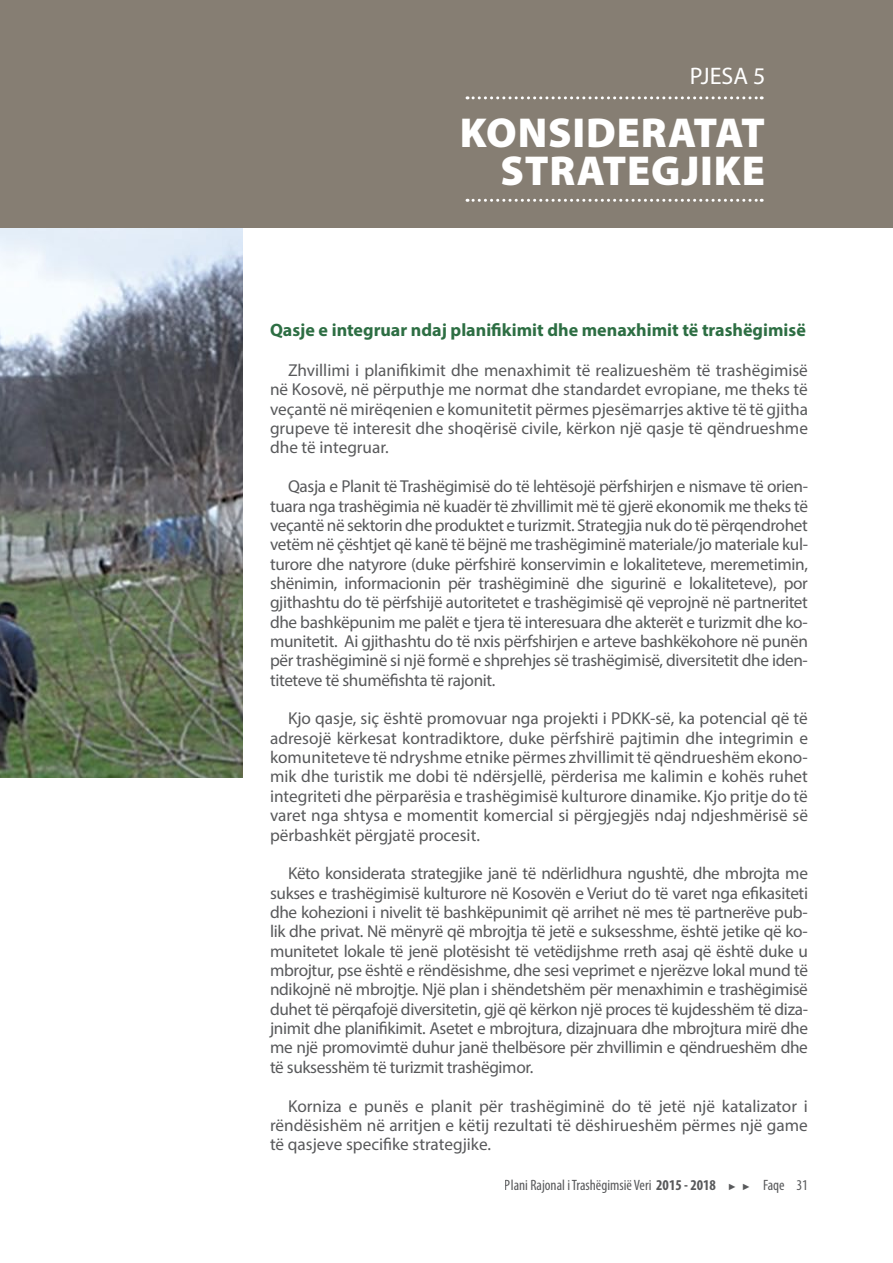
<style>
.page{position:relative;width:893px;height:1263px;background:#fff}
.page>*{position:absolute;margin:0;border:0;box-sizing:border-box;transform-origin:0 0}
.t1{font:900 42px/37.5px "Myriad Pro";letter-spacing:.02em;color:#fff;text-align:right}
.t2{font:24px "Myriad Pro";color:#fff}
.t3{font:700 18px "Myriad Pro";color:#2d6e43}
.t4{font:17.25px/19.4px "Myriad Pro";color:#58595b;text-align:justify}
.t5{font:condensed 15px "Myriad Pro";color:#58595b}
.s1{font-weight:700}
.s2{font-family:"Arial";font-stretch:normal;font-size:9px}
</style>
<div class="page">
<img style="left:0;top:227px;width:242px;height:551px">
<div style="left:0;top:0;width:893px;height:227px;background:#867e73"></div>
<svg style="left:467px;top:96px;width:295px;height:3px"></svg>
<svg style="left:467px;top:199px;width:295px;height:3px"></svg>
<h2 class="t2" style="left:690px;top:61px;width:77px">PJESA 5</h2>
<h1 class="t1" style="left:460px;top:115px;width:307px">KONSIDERATAT<br>STRATEGJIKE</h1>
<p class="t3" style="left:270px;top:318px;width:537px">Qasje e integruar ndaj planifikimit dhe menaxhimit të trashëgimisë</p>
<p class="t4" style="left:270px;top:360px;width:539px;text-indent:18px">Zhvillimi i planifikimit dhe menaxhimit të realizueshëm të trashëgimisë në Kosovë, në përputhje me normat dhe standardet evropiane, me theks të veçantë në mirëqenien e komunitetit përmes pjesëmarrjes aktive të të gjitha grupeve të interesit dhe shoqërisë civile, kërkon një qasje të qëndrueshme dhe të integruar.</p>
<p class="t4" style="left:270px;top:476px;width:539px;text-indent:18px">Qasja e Planit të Trashëgimisë do të lehtësojë përfshirjen e nismave të orien&shy;tuara nga trashëgimia në kuadër të zhvillimit më të gjerë ekonomik me theks të veçantë në sektorin dhe produktet e turizmit. Strategjia nuk do të përqendrohet vetëm në çështjet që kanë të bëjnë me trashëgiminë materiale/jo materiale kul&shy;turore dhe natyrore (duke përfshirë konservimin e lokaliteteve, meremetimin, shënimin, informacionin për trashëgiminë dhe sigurinë e lokaliteteve), por gjithashtu do të përfshijë autoritetet e trashëgimisë që veprojnë në partneritet dhe bashkëpunim me palët e tjera të interesuara dhe akterët e turizmit dhe ko&shy;munitetit. Ai gjithashtu do të nxis përfshirjen e arteve bashkëkohore në punën për trashëgiminë si një formë e shprehjes së trashëgimisë, diversitetit dhe iden&shy;titeteve të shumëfishta të rajonit.</p>
<p class="t4" style="left:270px;top:709px;width:539px;text-indent:18px">Kjo qasje, siç është promovuar nga projekti i PDKK-së, ka potencial që të adresojë kërkesat kontradiktore, duke përfshirë pajtimin dhe integrimin e komuniteteve të ndryshme etnike përmes zhvillimit të qëndrueshëm ekono&shy;mik dhe turistik me dobi të ndërsjellë, përderisa me kalimin e kohës ruhet integriteti dhe përparësia e trashëgimisë kulturore dinamike. Kjo pritje do të varet nga shtysa e momentit komercial si përgjegjës ndaj ndjeshmërisë së përbashkët përgjatë procesit.</p>
<p class="t4" style="left:270px;top:863px;width:539px;text-indent:18px">Këto konsiderata strategjike janë të ndërlidhura ngushtë, dhe mbrojta me sukses e trashëgimisë kulturore në Kosovën e Veriut do të varet nga efikasiteti dhe kohezioni i nivelit të bashkëpunimit që arrihet në mes të partnerëve pub&shy;lik dhe privat. Në mënyrë që mbrojtja të jetë e suksesshme, është jetike që ko&shy;munitetet lokale të jenë plotësisht të vetëdijshme rreth asaj që është duke u mbrojtur, pse është e rëndësishme, dhe sesi veprimet e njerëzve lokal mund të ndikojnë në mbrojtje. Një plan i shëndetshëm për menaxhimin e trashëgimisë duhet të përqafojë diversitetin, gjë që kërkon një proces të kujdesshëm të diza&shy;jnimit dhe planifikimit. Asetet e mbrojtura, dizajnuara dhe mbrojtura mirë dhe me një promovimtë duhur janë thelbësore për zhvillimin e qëndrueshëm dhe të suksesshëm të turizmit trashëgimor.</p>
<p class="t4" style="left:270px;top:1096px;width:539px;text-indent:18px">Korniza e punës e planit për trashëgiminë do të jetë një katalizator i rëndësishëm në arritjen e këtij rezultati të dëshirueshëm përmes një game të qasjeve specifike strategjike.</p>
<p class="t5" style="left:505px;top:1176px;width:305px">Plani Rajonal i Trashëgimsië Veri <span class="s1">2015 - 2018</span> <span class="s2">► ►</span> Faqe 31</p>
</div>
